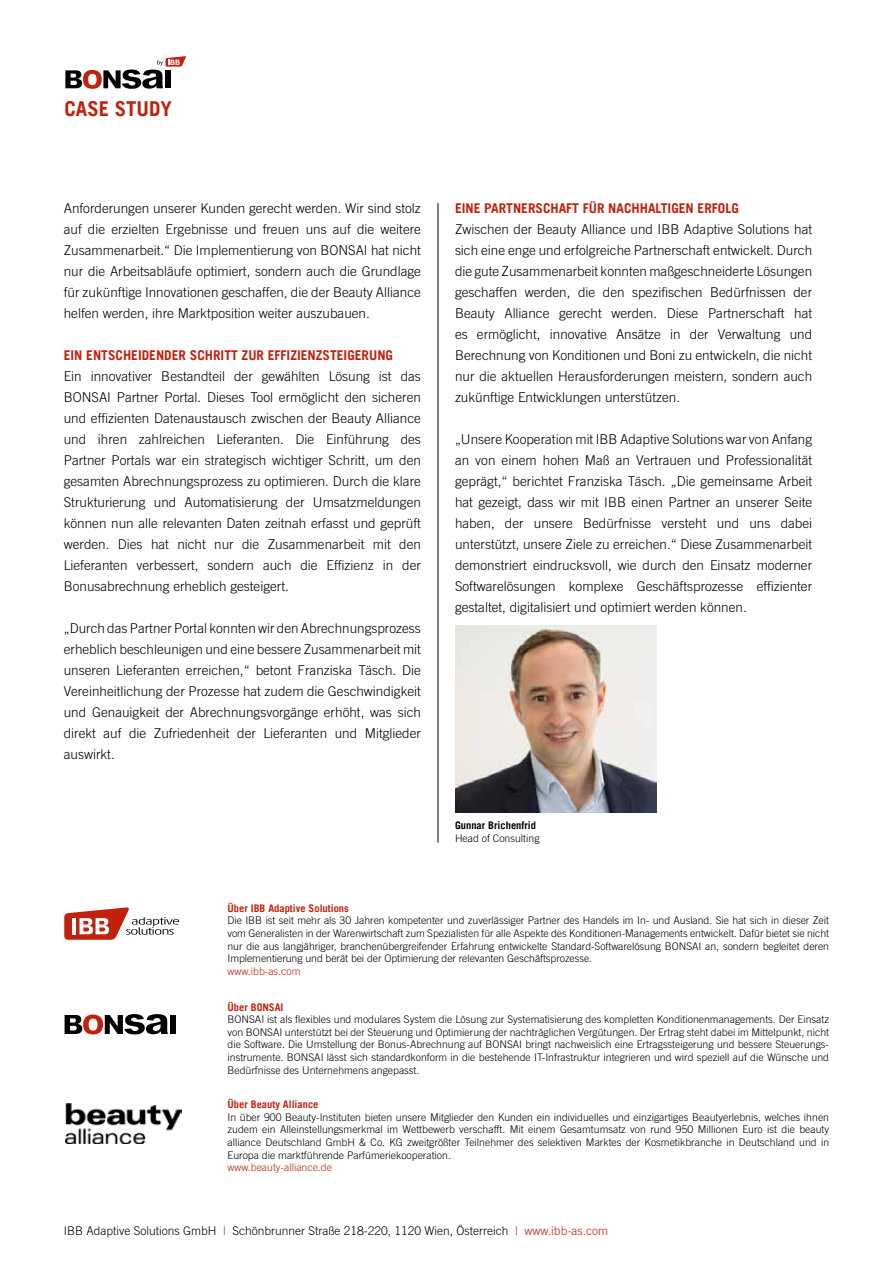
<style>
.page{position:relative;width:893px;height:1263px;background:#fff}
.page>*{position:absolute;margin:0;border:0;box-sizing:border-box;transform-origin:0 0}
.t1{font:700 20.55px "Trade Gothic LT";color:#c1210d}
.t2{font:300 13.5px/21px "Trade Gothic LT Std";color:#000;text-align:justify}
.t3{font:700 13.5px "Trade Gothic LT";color:#c1210d}
.t4{font:300 12px "Trade Gothic LT Std";color:#000}
.t5{font:300 10.5px/12.6px "Trade Gothic LT Std";color:#000;text-align:justify}
.t6{font:700 10.5px "Trade Gothic LT";color:#c1210d}
.t7{font:300 10.5px "Trade Gothic LT Std";color:#c1210d}
.t8{font:700 10.5px "Trade Gothic LT";color:#000}
.s1{color:#c1210d}
</style>
<div class="page">
<hr style="left:438px;top:203px;width:1px;height:640px;background:#000">
<svg style="left:64px;top:907px;width:115px;height:33px"></svg>
<div style="left:170px;top:1015px;width:6px;height:19px;background:#000"></div>
<svg style="left:65px;top:1014px;width:103px;height:20px"></svg>
<svg style="left:65px;top:56px;width:121px;height:33px"></svg>
<img style="left:455px;top:625px;width:201px;height:187px">
<img style="left:65px;top:1103px;width:117px;height:40px">
<h1 class="t1" style="left:64px;top:96px;width:109px">CASE STUDY</h1>
<p class="t2" style="left:64px;top:197px;width:359px">Anforderungen unserer Kunden gerecht werden. Wir sind stolz auf die erzielten Ergebnisse und freuen uns auf die weitere Zusammenarbeit.“ Die Implementierung von BONSAI hat nicht nur die Arbeitsabläufe optimiert, sondern auch die Grundlage für zukünftige Innovationen geschaffen, die der Beauty Alliance helfen werden, ihre Marktposition weiter auszubauen.</p>
<p class="t3" style="left:64px;top:347px;width:331px">EIN ENTSCHEIDENDER SCHRITT ZUR EFFIZIENZSTEIGERUNG</p>
<p class="t2" style="left:64px;top:365px;width:359px">Ein innovativer Bestandteil der gewählten Lösung ist das BONSAI Partner Portal. Dieses Tool ermöglicht den sicheren und effizienten Datenaustausch zwischen der Beauty Alliance und ihren zahlreichen Lieferanten. Die Einführung des Partner Portals war ein strategisch wichtiger Schritt, um den gesamten Abrechnungsprozess zu optimieren. Durch die klare Strukturierung und Automatisierung der Umsatzmeldungen können nun alle relevanten Daten zeitnah erfasst und geprüft werden. Dies hat nicht nur die Zusammenarbeit mit den Lieferanten verbessert, sondern auch die Effizienz in der Bonusabrechnung erheblich gesteigert.</p>
<p class="t2" style="left:64px;top:617px;width:359px">„Durch das Partner Portal konnten wir den Abrechnungsprozess erheblich beschleunigen und eine bessere Zusammenarbeit mit unseren Lieferanten erreichen,“ betont Franziska Täsch. Die Vereinheitlichung der Prozesse hat zudem die Geschwindigkeit und Genauigkeit der Abrechnungsvorgänge erhöht, was sich direkt auf die Zufriedenheit der Lieferanten und Mitglieder auswirkt.</p>
<p class="t3" style="left:455px;top:200px;width:285px">EINE PARTNERSCHAFT FÜR NACHHALTIGEN ERFOLG</p>
<p class="t2" style="left:455px;top:218px;width:359px">Zwischen der Beauty Alliance und IBB Adaptive Solutions hat sich eine enge und erfolgreiche Partnerschaft entwickelt. Durch die gute Zusammenarbeit konnten maßgeschneiderte Lösungen geschaffen werden, die den spezifischen Bedürfnissen der Beauty Alliance gerecht werden. Diese Partnerschaft hat es ermöglicht, innovative Ansätze in der Verwaltung und Berechnung von Konditionen und Boni zu entwickeln, die nicht nur die aktuellen Herausforderungen meistern, sondern auch zukünftige Entwicklungen unterstützen.</p>
<p class="t2" style="left:455px;top:428px;width:359px">„Unsere Kooperation mit IBB Adaptive Solutions war von Anfang an von einem hohen Maß an Vertrauen und Professionalität geprägt,“ berichtet Franziska Täsch. „Die gemeinsame Arbeit hat gezeigt, dass wir mit IBB einen Partner an unserer Seite haben, der unsere Bedürfnisse versteht und uns dabei unterstützt, unsere Ziele zu erreichen.“ Diese Zusammenarbeit demonstriert eindrucksvoll, wie durch den Einsatz moderner Softwarelösungen komplexe Geschäftsprozesse effizienter gestaltet, digitalisiert und optimiert werden können.</p>
<p class="t8" style="left:455px;top:819px;width:83px">Gunnar Brichenfrid</p>
<p class="t5" style="left:455px;top:831px;width:86px">Head of Consulting</p>
<p class="t6" style="left:227px;top:901px;width:123px">Über IBB Adaptive Solutions</p>
<p class="t5" style="left:227px;top:914px;width:603px">Die IBB ist seit mehr als 30 Jahren kompetenter und zuverlässiger Partner des Handels im In- und Ausland. Sie hat sich in dieser Zeit vom Generalisten in der Warenwirtschaft zum Spezialisten für alle Aspekte des Konditionen-Managements entwickelt. Dafür bietet sie nicht nur die aus langjähriger, branchenübergreifender Erfahrung entwickelte Standard-Softwarelösung BONSAI an, sondern begleitet deren Implementierung und berät bei der Optimierung der relevanten Geschäftsprozesse.</p>
<p class="t7" style="left:227px;top:965px;width:74px">www.ibb-as.com</p>
<p class="t6" style="left:227px;top:1000px;width:58px">Über BONSAI</p>
<p class="t5" style="left:227px;top:1013px;width:603px">BONSAI ist als flexibles und modulares System die Lösung zur Systematisierung des kompletten Konditionenmanagements. Der Einsatz von BONSAI unterstützt bei der Steuerung und Optimierung der nachträglichen Vergütungen. Der Ertrag steht dabei im Mittelpunkt, nicht die Software. Die Umstellung der Bonus-Abrechnung auf BONSAI bringt nachweislich eine Ertragssteigerung und bessere Steuerungs&shy;instrumente. BONSAI lässt sich standardkonform in die bestehende IT-Infrastruktur integrieren und wird speziell auf die Wünsche und Bedürfnisse des Unternehmens angepasst.</p>
<p class="t6" style="left:227px;top:1098px;width:93px">Über Beauty Alliance</p>
<p class="t5" style="left:227px;top:1111px;width:603px">In über 900 Beauty-Instituten bieten unsere Mitglieder den Kunden ein individuelles und einzigartiges Beautyerlebnis, welches ihnen zudem ein Alleinstellungsmerkmal im Wettbewerb verschafft. Mit einem Gesamtumsatz von rund 950 Millionen Euro ist die beauty alliance Deutschland GmbH &amp; Co. KG zweitgrößter Teilnehmer des selektiven Marktes der Kosmetikbranche in Deutschland und in Europa die marktführende Parfümeriekooperation.</p>
<p class="t7" style="left:227px;top:1161px;width:106px">www.beauty-alliance.de</p>
<p class="t4" style="left:64px;top:1224px;width:546px">IBB Adaptive Solutions GmbH <span class="s1">|</span> Schönbrunner Straße 218-220, 1120 Wien, Österreich <span class="s1">| www.ibb-as.com</span></p>
</div>
